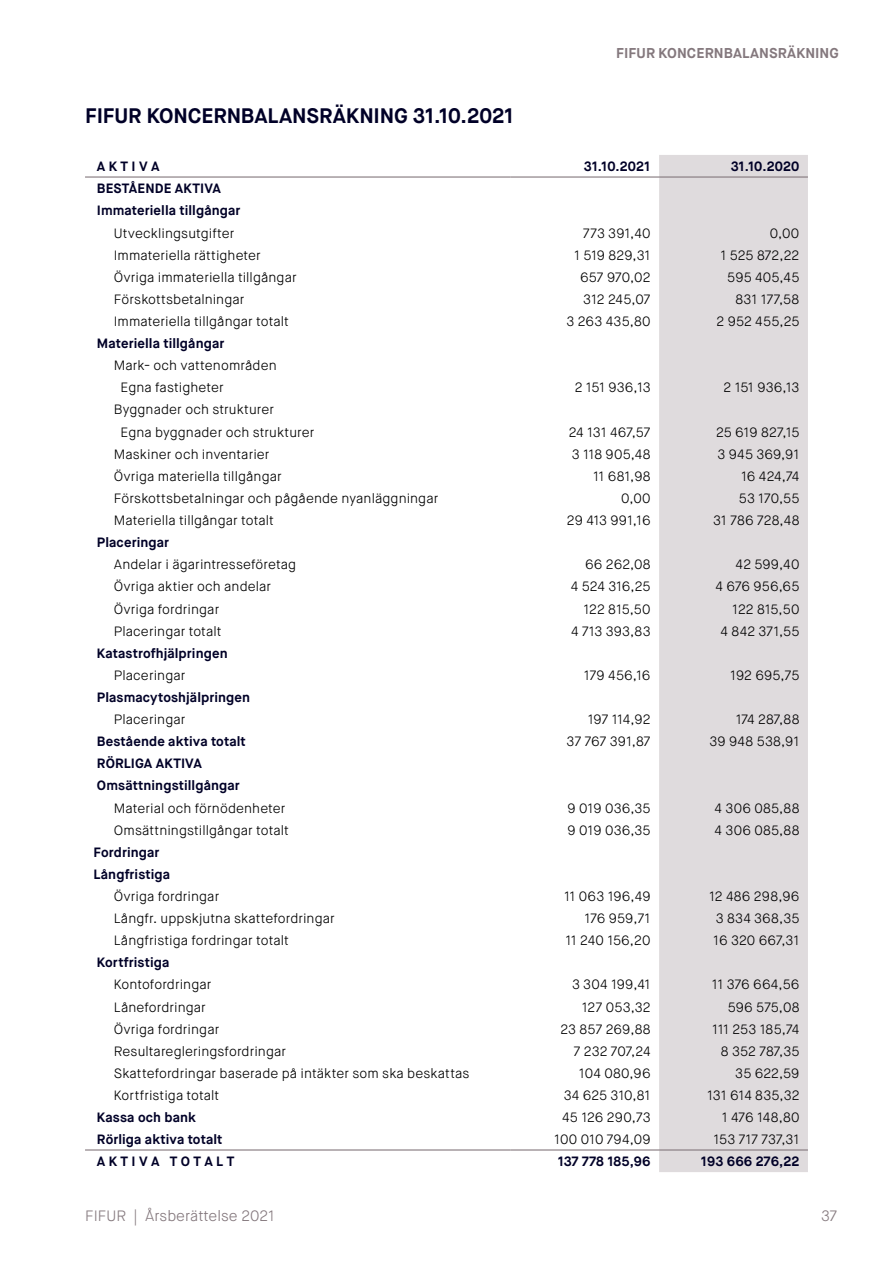
<style>
.page{position:relative;width:893px;height:1263px;background:#fff}
.page>*{position:absolute;margin:0;border:0;box-sizing:border-box;transform-origin:0 0}
.t1{font:700 21px "Maison Neue";letter-spacing:-.005em;color:#000027}
.t2{font:300 15px "Maison Neue";color:#84787d}
.t3{font:700 14.25px "Maison Neue";letter-spacing:.005em;color:#84787d}
.t4{font:300 13.5px/22px "Maison Neue";letter-spacing:.01em;color:#000}
.t5{font:700 13.5px/22px "Maison Neue";letter-spacing:.01em;color:#000027}
.t6{font:300 13.5px "Maison Neue";letter-spacing:-.015em;color:#000}
.t7{font:300 13.5px "Maison Neue";letter-spacing:-.01em;color:#000}
</style>
<div class="page">
<div style="left:659px;top:155px;width:149px;height:1017px;background:#dfdbdd"></div>
<hr style="left:510px;top:1149px;width:149px;height:1px;background:#84787d">
<hr style="left:659px;top:1149px;width:149px;height:1px;background:#84787d">
<hr style="left:510px;top:176px;width:149px;height:2px;background:#84787d">
<hr style="left:659px;top:176px;width:149px;height:2px;background:#84787d">
<hr style="left:85px;top:1149px;width:425px;height:1px;background:#84787d">
<hr style="left:85px;top:176px;width:425px;height:2px;background:#84787d">
<p class="t3" style="left:616px;top:44px;width:224px">FIFUR KONCERNBALANSRÄKNING</p>
<h1 class="t1" style="left:85px;top:102px;width:430px">FIFUR KONCERNBALANSRÄKNING 31.10.2021</h1>
<p class="t5" style="left:97px;top:156px;width:64px">A K T I V A</p>
<p class="t5" style="left:584px;top:155px;width:68px">31.10.2021</p>
<p class="t5" style="left:731px;top:155px;width:70px">31.10.2020</p>
<p class="t5" style="left:97px;top:178px;width:145px">BESTÅENDE AKTIVA<br>Immateriella tillgångar</p>
<p class="t4" style="left:114px;top:222px;width:122px">Utvecklingsutgifter</p>
<p class="t4" style="left:583px;top:222px;width:69px">773 391,40</p>
<p class="t4" style="left:770px;top:222px;width:31px">0,00</p>
<p class="t4" style="left:114px;top:244px;width:149px">Immateriella rättigheter</p>
<p class="t4" style="left:574px;top:244px;width:78px">1 519 829,31</p>
<p class="t4" style="left:720px;top:244px;width:80px">1 525 872,22</p>
<p class="t4" style="left:114px;top:266px;width:184px">Övriga immateriella tillgångar</p>
<p class="t4" style="left:580px;top:266px;width:72px">657 970,02</p>
<p class="t4" style="left:727px;top:266px;width:74px">595 405,45</p>
<p class="t4" style="left:114px;top:288px;width:132px">Förskottsbetalningar</p>
<p class="t4" style="left:583px;top:288px;width:69px">312 245,07</p>
<p class="t4" style="left:735px;top:288px;width:65px">831 177,58</p>
<p class="t4" style="left:114px;top:310px;width:177px">Immateriella tillgångar totalt</p>
<p class="t4" style="left:566px;top:310px;width:86px">3 263 435,80</p>
<p class="t4" style="left:716px;top:310px;width:84px">2 952 455,25</p>
<p class="t5" style="left:97px;top:332px;width:129px">Materiella tillgångar</p>
<p class="t4" style="left:121px;top:355px;width:158px;text-indent:-7px">Mark- och vattenområden<br>Egna fastigheter</p>
<p class="t4" style="left:575px;top:377px;width:77px">2 151 936,13</p>
<p class="t4" style="left:723px;top:377px;width:77px">2 151 936,13</p>
<p class="t4" style="left:121px;top:399px;width:195px;text-indent:-7px">Byggnader och strukturer<br>Egna byggnader och strukturer</p>
<p class="t4" style="left:569px;top:421px;width:83px">24 131 467,57</p>
<p class="t7" style="left:716px;top:423px;width:85px">25 619 827,15</p>
<p class="t4" style="left:114px;top:443px;width:157px">Maskiner och inventarier</p>
<p class="t4" style="left:572px;top:443px;width:80px">3 118 905,48</p>
<p class="t4" style="left:717px;top:443px;width:84px">3 945 369,91</p>
<p class="t4" style="left:114px;top:465px;width:169px">Övriga materiella tillgångar</p>
<p class="t4" style="left:593px;top:465px;width:59px">11 681,98</p>
<p class="t4" style="left:741px;top:465px;width:60px">16 424,74</p>
<p class="t4" style="left:114px;top:487px;width:326px">Förskottsbetalningar och pågående nyanläggningar</p>
<p class="t4" style="left:621px;top:487px;width:31px">0,00</p>
<p class="t4" style="left:739px;top:487px;width:62px">53 170,55</p>
<p class="t4" style="left:114px;top:509px;width:162px">Materiella tillgångar totalt</p>
<p class="t6" style="left:567px;top:512px;width:85px">29 413 991,16</p>
<p class="t4" style="left:713px;top:509px;width:88px">31 786 728,48</p>
<p class="t5" style="left:97px;top:531px;width:74px">Placeringar</p>
<p class="t4" style="left:114px;top:554px;width:184px">Andelar i ägarintresseföretag</p>
<p class="t4" style="left:585px;top:554px;width:67px">66 262,08</p>
<p class="t4" style="left:736px;top:554px;width:65px">42 599,40</p>
<p class="t4" style="left:114px;top:576px;width:159px">Övriga aktier och andelar</p>
<p class="t4" style="left:571px;top:576px;width:81px">4 524 316,25</p>
<p class="t4" style="left:716px;top:576px;width:85px">4 676 956,65</p>
<p class="t4" style="left:114px;top:598px;width:107px">Övriga fordringar</p>
<p class="t4" style="left:583px;top:598px;width:69px">122 815,50</p>
<p class="t4" style="left:732px;top:598px;width:69px">122 815,50</p>
<p class="t4" style="left:114px;top:620px;width:109px">Placeringar totalt</p>
<p class="t4" style="left:571px;top:620px;width:81px">4 713 393,83</p>
<p class="t4" style="left:721px;top:620px;width:80px">4 842 371,55</p>
<p class="t5" style="left:97px;top:642px;width:132px">Katastrofhjälpringen</p>
<p class="t4" style="left:114px;top:664px;width:73px">Placeringar</p>
<p class="t4" style="left:584px;top:664px;width:68px">179 456,16</p>
<p class="t4" style="left:730px;top:664px;width:71px">192 695,75</p>
<p class="t5" style="left:97px;top:686px;width:155px">Plasmacytoshjälpringen</p>
<p class="t4" style="left:114px;top:708px;width:73px">Placeringar</p>
<p class="t4" style="left:588px;top:708px;width:64px">197 114,92</p>
<p class="t4" style="left:736px;top:708px;width:65px">174 287,88</p>
<p class="t5" style="left:97px;top:730px;width:150px">Bestående aktiva totalt</p>
<p class="t4" style="left:567px;top:731px;width:85px">37 767 391,87</p>
<p class="t4" style="left:709px;top:731px;width:91px">39 948 538,91</p>
<p class="t5" style="left:97px;top:753px;width:144px">RÖRLIGA AKTIVA<br>Omsättningstillgångar</p>
<p class="t4" style="left:114px;top:797px;width:173px">Material och förnödenheter</p>
<p class="t4" style="left:567px;top:797px;width:85px">9 019 036,35</p>
<p class="t4" style="left:715px;top:797px;width:86px">4 306 085,88</p>
<p class="t4" style="left:114px;top:819px;width:177px">Omsättningstillgångar totalt</p>
<p class="t4" style="left:567px;top:819px;width:85px">9 019 036,35</p>
<p class="t4" style="left:715px;top:819px;width:86px">4 306 085,88</p>
<p class="t5" style="left:94px;top:841px;width:78px">Fordringar<br>Långfristiga</p>
<p class="t4" style="left:114px;top:885px;width:107px">Övriga fordringar</p>
<p class="t4" style="left:564px;top:885px;width:88px">11 063 196,49</p>
<p class="t4" style="left:709px;top:885px;width:92px">12 486 298,96</p>
<p class="t4" style="left:114px;top:907px;width:223px">Långfr. uppskjutna skattefordringar</p>
<p class="t4" style="left:585px;top:907px;width:67px">176 959,71</p>
<p class="t4" style="left:716px;top:907px;width:85px">3 834 368,35</p>
<p class="t4" style="left:114px;top:930px;width:177px">Långfristiga fordringar totalt</p>
<p class="t4" style="left:565px;top:930px;width:87px">11 240 156,20</p>
<p class="t4" style="left:713px;top:930px;width:88px">16 320 667,31</p>
<p class="t5" style="left:97px;top:952px;width:74px">Kortfristiga</p>
<p class="t4" style="left:114px;top:974px;width:99px">Kontofordringar</p>
<p class="t4" style="left:572px;top:974px;width:80px">3 304 199,41</p>
<p class="t4" style="left:712px;top:974px;width:89px">11 376 664,56</p>
<p class="t4" style="left:114px;top:996px;width:94px">Lånefordringar</p>
<p class="t4" style="left:582px;top:996px;width:70px">127 053,32</p>
<p class="t4" style="left:728px;top:996px;width:73px">596 575,08</p>
<p class="t4" style="left:114px;top:1018px;width:107px">Övriga fordringar</p>
<p class="t4" style="left:560px;top:1018px;width:92px">23 857 269,88</p>
<p class="t6" style="left:712px;top:1020px;width:89px">111 253 185,74</p>
<p class="t4" style="left:114px;top:1040px;width:174px">Resultaregleringsfordringar</p>
<p class="t4" style="left:574px;top:1040px;width:78px">7 232 707,24</p>
<p class="t4" style="left:721px;top:1040px;width:80px">8 352 787,35</p>
<p class="t4" style="left:114px;top:1062px;width:357px">Skattefordringar baserade på intäkter som ska beskattas</p>
<p class="t4" style="left:579px;top:1062px;width:73px">104 080,96</p>
<p class="t4" style="left:735px;top:1062px;width:66px">35 622,59</p>
<p class="t4" style="left:114px;top:1084px;width:107px">Kortfristiga totalt</p>
<p class="t4" style="left:564px;top:1084px;width:88px">34 625 310,81</p>
<p class="t4" style="left:707px;top:1084px;width:94px">131 614 835,32</p>
<p class="t5" style="left:97px;top:1106px;width:100px">Kassa och bank</p>
<p class="t4" style="left:562px;top:1106px;width:90px">45 126 290,73</p>
<p class="t4" style="left:722px;top:1106px;width:79px">1 476 148,80</p>
<p class="t5" style="left:97px;top:1129px;width:127px">Rörliga aktiva totalt</p>
<p class="t4" style="left:554px;top:1129px;width:98px">100 010 794,09</p>
<p class="t4" style="left:713px;top:1129px;width:87px">153 717 737,31</p>
<p class="t5" style="left:97px;top:1151px;width:139px">A K T I V A T O T A L T</p>
<p class="t5" style="left:558px;top:1151px;width:94px">137 778 185,96</p>
<p class="t5" style="left:701px;top:1151px;width:100px">193 666 276,22</p>
<p class="t2" style="left:85px;top:1206px;width:191px">FIFUR | Årsberättelse 2021</p>
<p class="t2" style="left:821px;top:1206px;width:18px">37</p>
</div>
